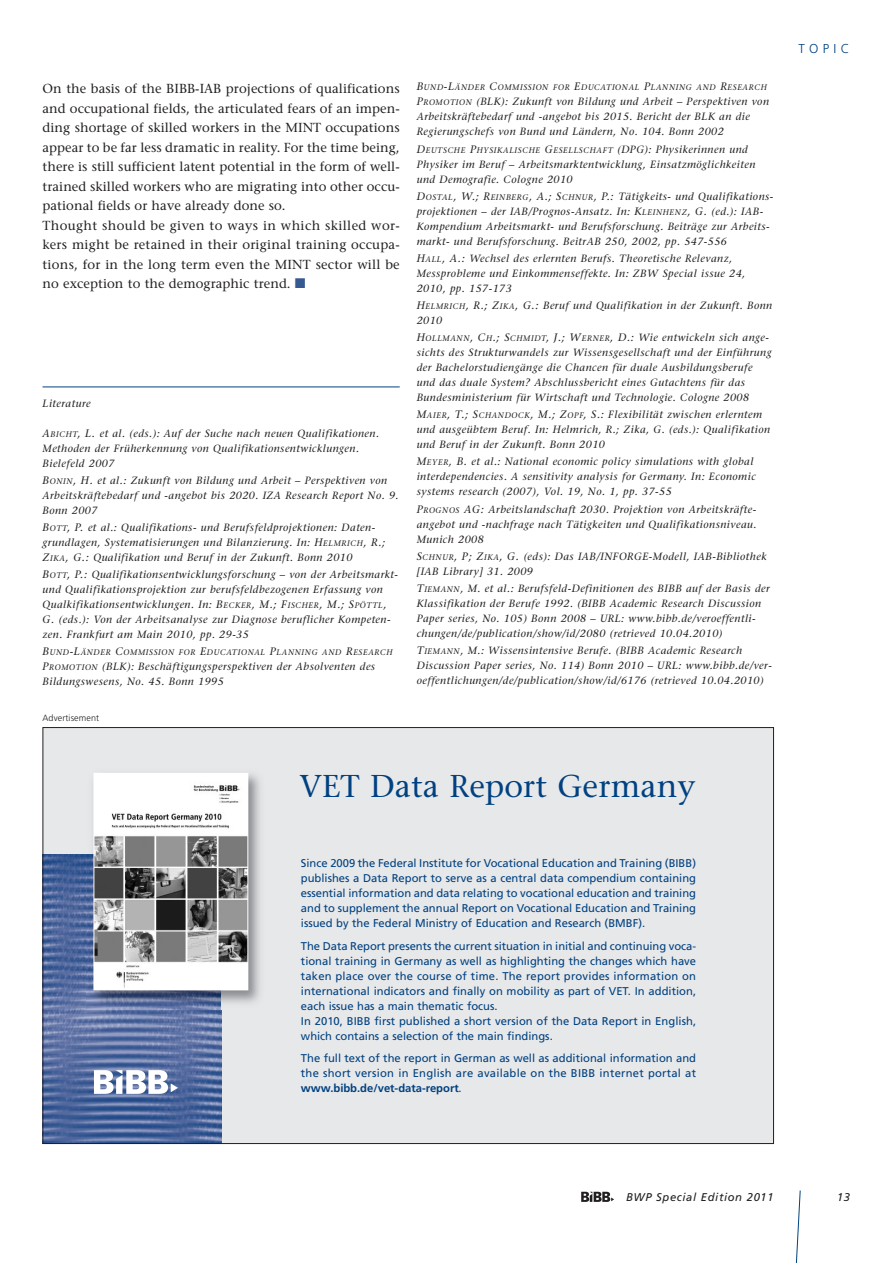
<style>
.page{position:relative;width:893px;height:1263px;background:#fff}
.page>*{position:absolute;margin:0;border:0;box-sizing:border-box;transform-origin:0 0}
.t1{font:31.5px "Stone Serif";letter-spacing:.005em;color:#014181}
.t2{font:13.05px/19.5px "Stone Serif";letter-spacing:.005em;color:#231f20}
.t3{font:300 12.9px "Frutiger";letter-spacing:.335em;color:#014181}
.t4{font:11.25px/15px "Frutiger";color:#014181;text-align:justify}
.t5{font:italic 11.25px "Frutiger";letter-spacing:.055em;color:#231f20}
.t6{font:italic 10.5px/15px "Stone Serif";letter-spacing:.045em;color:#231f20}
.t7{font:300 9px "Frutiger";letter-spacing:.01em;color:#231f20}
.t8{font:italic 8.1px "Stone Serif";letter-spacing:.075em;color:#231f20}
.s1{font-size:10.8px}
.s2{font-size:8.1px}
.s3{font-size:10.5px}
.s4{font-weight:700}
</style>
<div class="page">
<hr style="left:43px;top:386px;width:357px;height:1px;background:#014181">
<svg style="left:795px;top:1190px;width:6px;height:73px"></svg>
<img style="left:581px;top:1191px;width:33px;height:11px">
<div style="left:43px;top:727px;width:730px;height:416px;background:#e7e8e9"></div>
<img style="left:45px;top:854px;width:177px;height:288px">
<img style="left:94px;top:1069px;width:85px;height:25px">
<img style="left:86px;top:773px;width:174px;height:236px">
<img style="left:96px;top:775px;width:150px;height:213px">
<div style="left:94px;top:773px;width:154px;height:217px;border:1px solid #fff"></div>
<p class="t2" style="left:43px;top:80px;width:359px">On the basis of the BIBB-IAB projections of qualifications and occupational fields, the articulated fears of an impen&shy;ding shortage of skilled workers in the MINT occupations appear to be far less dramatic in reality. For the time being, there is still sufficient latent potential in the form of well&shy;trained skilled workers who are migrating into other occu&shy;pational fields or have already done so.<br>Thought should be given to ways in which skilled wor&shy;kers might be retained in their original training occupa&shy;tions, for in the long term even the MINT sector will be no exception to the demographic trend.</p>
<p class="t6" style="left:43px;top:396px;width:50px">Literature</p>
<p class="t6" style="left:43px;top:426px;width:338px"><span class="s1">A</span><span class="s2">BICHT</span><span class="s1">, L.</span> et al. (eds.): Auf der Suche nach neuen Qualifikationen.<br>Methoden der Früherkennung von Qualifikationsentwicklungen.<br>Bielefeld 2007</p>
<p class="t6" style="left:43px;top:474px;width:358px"><span class="s1">B</span><span class="s2">ONIN</span><span class="s1">, H.</span> et al.: Zukunft von Bildung und Arbeit – Perspektiven von<br>Arbeitskräftebedarf und -angebot bis 2020. IZA Research Report No. 9.<br>Bonn 2007</p>
<p class="t6" style="left:43px;top:521px;width:344px"><span class="s1">B</span><span class="s2">OTT</span><span class="s1">, P.</span> et al.: Qualifikations- und Berufsfeldprojektionen: Daten&shy;grundlagen, Systematisierungen und Bilanzierung. In: <span class="s1">H</span><span class="s2">ELMRICH</span><span class="s1">, R.;<br>Z</span><span class="s2">IKA</span><span class="s1">, G.:</span> Qualifikation und Beruf in der Zukunft. Bonn 2010</p>
<p class="t6" style="left:43px;top:568px;width:357px"><span class="s1">B</span><span class="s2">OTT</span><span class="s1">, P.:</span> Qualifikationsentwicklungsforschung – von der Arbeitsmarkt&shy;und Qualifikationsprojektion zur berufsfeldbezogenen Erfassung von Qualkifikationsentwicklungen. In: <span class="s1">B</span><span class="s2">ECKER</span><span class="s1">, M.; F</span><span class="s2">ISCHER</span><span class="s1">, M.; S</span><span class="s2">PÖTTL</span><span class="s1">, G.</span> (eds.): Von der Arbeitsanalyse zur Diagnose beruflicher Kompeten&shy;zen. Frankfurt am Main 2010, pp. 29-35</p>
<p class="t8" style="left:43px;top:649px;width:352px"><span class="s1">B</span>UND<span class="s1">-L</span>ÄNDER <span class="s1">C</span>OMMISSION FOR <span class="s1">E</span>DUCATIONAL <span class="s1">P</span>LANNING AND <span class="s1">R</span>ESEARCH</p>
<p class="t6" style="left:43px;top:660px;width:334px"><span class="s1">P</span><span class="s2">ROMOTION</span> (BLK): Beschäftigungsperspektiven der Absolventen des<br>Bildungswesens, No. 45. Bonn 1995</p>
<p class="t7" style="left:43px;top:714px;width:58px">Advertisement</p>
<p class="t8" style="left:417px;top:85px;width:352px"><span class="s1">B</span>UND<span class="s1">-L</span>ÄNDER <span class="s1">C</span>OMMISSION FOR <span class="s1">E</span>DUCATIONAL <span class="s1">P</span>LANNING AND <span class="s1">R</span>ESEARCH</p>
<p class="t6" style="left:417px;top:95px;width:354px"><span class="s1">P</span><span class="s2">ROMOTION</span> (BLK): Zukunft von Bildung und Arbeit – Perspektiven von<br>Arbeitskräftebedarf und -angebot bis 2015. Bericht der BLK an die<br>Regierungschefs von Bund und Ländern, No. 104. Bonn 2002</p>
<p class="t8" style="left:417px;top:147px;width:333px"><span class="s1">D</span>EUTSCHE <span class="s1">P</span>HYSIKALISCHE <span class="s1">G</span>ESELLSCHAFT <span class="s3">(DPG): Physikerinnen und</span></p>
<p class="t6" style="left:417px;top:158px;width:340px">Physiker im Beruf – Arbeitsmarktentwicklung, Einsatzmöglichkeiten und Demografie. Cologne 2010</p>
<p class="t6" style="left:417px;top:190px;width:358px"><span class="s1">D</span><span class="s2">OSTAL</span><span class="s1">, W.; R</span><span class="s2">EINBERG</span><span class="s1">, A.; S</span><span class="s2">CHNUR</span><span class="s1">, P.:</span> Tätigkeits- und Qualifikations&shy;projektionen – der IAB/Prognos-Ansatz. In: <span class="s1">K</span><span class="s2">LEINHENZ</span><span class="s1">, G.</span> (ed.): IAB-Kompendium Arbeitsmarkt- und Berufsforschung. Beiträge zur Arbeits&shy;markt- und Berufsforschung. BeitrAB 250, 2002, pp. 547-556</p>
<p class="t6" style="left:417px;top:252px;width:330px"><span class="s1">H</span><span class="s2">ALL</span><span class="s1">, A.:</span> Wechsel des erlernten Berufs. Theoretische Relevanz,<br>Messprobleme und Einkommenseffekte. In: ZBW Special issue 24,<br>2010, pp. 157-173</p>
<p class="t6" style="left:417px;top:299px;width:357px"><span class="s1">H</span><span class="s2">ELMRICH</span><span class="s1">, R.; Z</span><span class="s2">IKA</span><span class="s1">, G.:</span> Beruf und Qualifikation in der Zukunft. Bonn<br>2010</p>
<p class="t6" style="left:417px;top:331px;width:356px"><span class="s1">H</span><span class="s2">OLLMANN</span><span class="s1">, C</span><span class="s2">H</span><span class="s1">.; S</span><span class="s2">CHMIDT</span><span class="s1">, J.; W</span><span class="s2">ERNER</span><span class="s1">, D.:</span> Wie entwickeln sich ange&shy;sichts des Strukturwandels zur Wissensgesellschaft und der Einführung der Bachelorstudiengänge die Chancen für duale Ausbildungsberufe und das duale System? Abschlussbericht eines Gutachtens für das Bundesministerium für Wirtschaft und Technologie. Cologne 2008</p>
<p class="t6" style="left:417px;top:408px;width:355px"><span class="s1">M</span><span class="s2">AIER</span><span class="s1">, T.; S</span><span class="s2">CHANDOCK</span><span class="s1">, M.; Z</span><span class="s2">OPF</span><span class="s1">, S.:</span> Flexibilität zwischen erlerntem und ausgeübtem Beruf. In: Helmrich, R.; Zika, G. (eds.): Qualifikation und Beruf in der Zukunft. Bonn 2010</p>
<p class="t6" style="left:417px;top:455px;width:341px"><span class="s1">M</span><span class="s2">EYER</span><span class="s1">, B.</span> et al.: National economic policy simulations with global interdependencies. A sensitivity analysis for Germany. In: Economic systems research (2007), Vol. 19, No. 1, pp. 37-55</p>
<p class="t6" style="left:417px;top:502px;width:341px;text-align:justify"><span class="s1">P</span><span class="s2">ROGNOS</span> <span class="s1">AG:</span> Arbeitslandschaft 2030. Projektion von Arbeitskräfte&shy;angebot und -nachfrage nach Tätigkeiten und Qualifikationsniveau.<br>Munich 2008</p>
<p class="t6" style="left:417px;top:550px;width:351px"><span class="s1">S</span><span class="s2">CHNUR</span><span class="s1">, P; Z</span><span class="s2">IKA</span><span class="s1">, G.</span> (eds): Das IAB/INFORGE-Modell, IAB-Bibliothek [IAB Library] 31. 2009</p>
<p class="t6" style="left:417px;top:582px;width:355px"><span class="s1">T</span><span class="s2">IEMANN</span>, M. et al.: Berufsfeld-Definitionen des BIBB auf der Basis der Klassifikation der Berufe 1992. (BIBB Academic Research Discussion Paper series, No. 105) Bonn 2008 – URL: www.bibb.de/veroeffentli&shy;chungen/de/publication/show/id/2080 (retrieved 10.04.2010)</p>
<p class="t6" style="left:417px;top:644px;width:357px"><span class="s1">T</span><span class="s2">IEMANN</span>, M.: Wissensintensive Berufe. (BIBB Academic Research<br>Discussion Paper series, No. 114) Bonn 2010 – URL: www.bibb.de/ver&shy;oeffentlichungen/de/publication/show/id/6176 (retrieved 10.04.2010)</p>
<h1 class="t1" style="left:299px;top:774px;width:397px">VET Data Report Germany</h1>
<p class="t4" style="left:301px;top:857px;width:397px">Since 2009 the Federal Institute for Vocational Education and Training (BIBB) publishes a Data Report to serve as a central data compendium containing essential information and data relating to vocational education and training and to supplement the annual Report on Vocational Education and Training issued by the Federal Ministry of Education and Research (BMBF).</p>
<p class="t4" style="left:301px;top:939px;width:397px;text-align:left">The Data Report presents the current situation in initial and continuing voca&shy;tional training in Germany as well as highlighting the changes which have taken place over the course of time. The report provides information on international indicators and finally on mobility as part of VET. In addition, each issue has a main thematic focus.<br>In 2010, BIBB first published a short version of the Data Report in English, which contains a selection of the main findings.</p>
<p class="t4" style="left:301px;top:1052px;width:397px">The full text of the report in German as well as additional information and the short version in English are available on the BIBB internet portal at <span class="s4">www.bibb.de/vet-data-report</span>.</p>
<p class="t3" style="left:798px;top:44px;width:52px">TOPIC</p>
<p class="t5" style="left:626px;top:1192px;width:149px">BWP Special Edition 2011</p>
<p class="t5" style="left:837px;top:1192px;width:15px">13</p>
</div>
